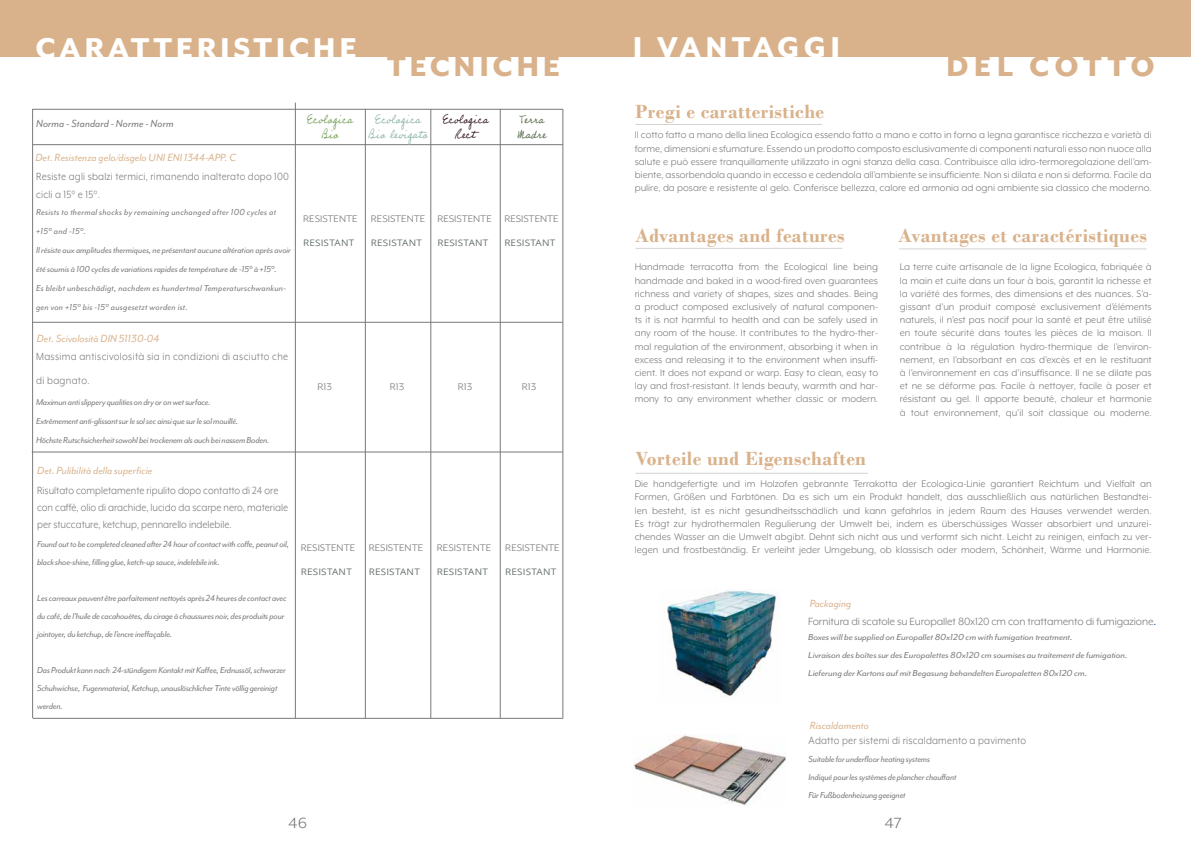
<style>
.page{position:relative;width:1191px;height:842px;background:#fff}
.page>*{position:absolute;margin:0;border:0;box-sizing:border-box;transform-origin:0 0}
.t1{font:800 33px "Mr Eaves Mod OT";letter-spacing:.11em;color:#fff}
.t2{font:800 33px "Mr Eaves Mod OT";letter-spacing:.13em;color:#fff}
.t3{font:800 33px "Mr Eaves Mod OT";letter-spacing:.11em;color:#d9b28b}
.t4{font:800 33px "Mr Eaves Mod OT";letter-spacing:.155em;color:#d9b28b}
.t5{font:700 20px "Bodoni";letter-spacing:.02em;color:#d9b28b}
.t6{font:17px "Mr Eaves Mod OT";color:#797879;scale:1.1 1}
.t7{font:15px/15px "Professor";letter-spacing:.02em;color:#96bcab;text-align:center;scale:.83 1}
.t8{font:15px/15px "Professor";letter-spacing:.02em;color:#3c2328;text-align:center;scale:.83 1}
.t9{font:15px/15px "Professor";letter-spacing:.02em;color:#80a869;text-align:center;scale:.83 1}
.t10{font:15px/15px "Professor";letter-spacing:.02em;color:#5f7255;scale:.83 1}
.t11{font:12px/17px "Mr Eaves XL Mod OT";color:#797879;scale:.91 1}
.t12{font:italic 12px "Mr Eaves Mod OT";color:#d9b28b}
.t13{font:12px/18px "Mr Eaves XL Mod OT";letter-spacing:.02em;color:#797879;scale:.91 1}
.t14{font:12px "Mr Eaves XL Mod OT";color:#797879}
.t15{font:12px/24px "Mr Eaves XL Mod OT";letter-spacing:.03em;color:#797879;scale:.91 1}
.t16{font:italic 12px "Mr Eaves Mod OT";color:#797879}
.t17{font:11px/13.2px "Mr Eaves XL Mod OT";color:#797879;text-align:justify}
.t18{font:11px "Mr Eaves XL Mod OT";color:#797879;scale:1.1 1}
.t19{font:italic 10px/18px "Mr Eaves Mod OT";letter-spacing:-.02em;color:#797879}
.t20{font:italic 10px/19px "Mr Eaves Mod OT";letter-spacing:.02em;color:#797879}
.t21{font:italic 10px/18px "Mr Eaves Mod OT";letter-spacing:-.02em;color:#797879;scale:1.1 1}
.t22{font:9px "Open Sans";letter-spacing:.02em;color:#677270;scale:1.1 1}
.s1{font-family:"Mr Eaves Mod OT";color:#1d5ea2}
</style>
<div class="page">
<div style="left:0;top:0;width:595px;height:57px;background:#d9b28b"></div>
<div style="left:595px;top:0;width:596px;height:57px;background:#d9b28b"></div>
<img style="left:667px;top:590px;width:110px;height:106px">
<img style="left:633px;top:735px;width:153px;height:70px">
<hr style="left:635px;top:124px;width:187px;height:1px;background:#797879">
<hr style="left:635px;top:248px;width:207px;height:1px;background:#797879">
<hr style="left:899px;top:248px;width:247px;height:1px;background:#797879">
<hr style="left:635px;top:473px;width:233px;height:1px;background:#797879">
<hr style="left:562px;top:109px;width:1px;height:608px;background:#79787a">
<hr style="left:32px;top:109px;width:1px;height:609px;background:#79787a">
<hr style="left:295px;top:103px;width:1px;height:615px;background:#797879">
<hr style="left:365px;top:109px;width:1px;height:609px;background:#79787a">
<hr style="left:430px;top:109px;width:1px;height:609px;background:#79787a">
<hr style="left:500px;top:109px;width:1px;height:609px;background:#79787a">
<hr style="left:33px;top:144px;width:530px;height:1px;background:#797879">
<hr style="left:32px;top:322px;width:531px;height:1px;background:#79787a">
<hr style="left:32px;top:452px;width:531px;height:1px;background:#79787a">
<hr style="left:33px;top:718px;width:530px;height:1px;background:#79787a">
<hr style="left:32px;top:109px;width:531px;height:1px;background:#797879">
<h1 class="t1" style="left:35px;top:29px;width:323px">CARATTERISTICHE</h1>
<h1 class="t2" style="left:632px;top:28px;width:209px">I VANTAGGI</h1>
<h1 class="t3" style="left:387px;top:47px;width:175px">TECNICHE</h1>
<h1 class="t4" style="left:946px;top:47px;width:210px">DEL COTTO</h1>
<p class="t16" style="left:36px;top:117px;width:139px">Norma - Standard - Norme - Norm</p>
<p class="t12" style="left:35px;top:151px;width:202px">Det. Resistenza gelo/disgelo UNI ENI 1344-APP. C</p>
<p class="t13" style="left:36px;top:167px;width:279px">Resiste agli sbalzi termici, rimanendo inalterato dopo 100 cicli a 15° e 15°.</p>
<p class="t20" style="left:36px;top:203px;width:256px">Resists to thermal shocks by remaining unchanged after 100 cycles at +15° and -15°.<br>Il résiste aux amplitudes thermiques, ne présentant aucune altération après avoir été soumis à 100 cycles de variations rapides de température de -15° à +15°.<br>Es bleibt unbeschädigt, nachdem es hundertmal Temperaturschwankun&shy;gen von +15° bis -15° ausgesetzt worden ist.</p>
<p class="t12" style="left:37px;top:331px;width:124px">Det. Scivolosità DIN 51130-04</p>
<p class="t15" style="left:36px;top:345px;width:278px">Massima antiscivolosità sia in condizioni di asciutto che di bagnato.</p>
<p class="t19" style="left:36px;top:392px;width:235px;line-height:19px">Maximun anti slippery qualities on dry or on wet surface.<br>Extrêmement anti-glissant sur le sol sec ainsi que sur le sol mouillé.<br>Höchste Rutschsicherheit sowohl bei trockenem als auch bei nassem Boden.</p>
<p class="t12" style="left:37px;top:464px;width:117px">Det. Pulibilità della superficie</p>
<p class="t11" style="left:37px;top:482px;width:277px">Risultato completamente ripulito dopo contatto di 24 ore con caffè, olio di arachide, lucido da scarpe nero, materiale per stuccature, ketchup, pennarello indelebile.</p>
<p class="t19" style="left:37px;top:535px;width:253px">Found out to be completed cleaned after 24 hour of contact with coffe, peanut oil, black shoe-shine, filling glue, ketch-up sauce, indelebile ink.</p>
<p class="t19" style="left:37px;top:589px;width:251px">Les carreaux peuvent être parfaitement nettoyés après 24 heures de contact avec du café, de l’huile de cacahouètes, du cirage à chaussures noir, des produits pour jointoyer, du ketchup, de l’encre ineffaçable.</p>
<p class="t19" style="left:37px;top:661px;width:250px">Das Produkt kann nach 24-stündigem Kontakt mit Kaffee, Erdnussöl, schwarzer<br>Schuhwichse, Fugenmaterial, Ketchup, unauslöschlicher Tinte völlig gereinigt werden.</p>
<h3 class="t9" style="left:307px;top:110px;width:57px">Ecologica<br>Bio</h3>
<h3 class="t7" style="left:368px;top:110px;width:73px">Ecologica<br>Bio levigato</h3>
<h3 class="t8" style="left:442px;top:110px;width:57px">Ecologica<br>Rect</h3>
<h3 class="t10" style="left:517px;top:110px;width:37px">Terra<br>Madre</h3>
<p class="t18" style="left:303px;top:212px;width:51px">RESISTENTE</p>
<p class="t22" style="left:303px;top:236px;width:48px">RESISTANT</p>
<p class="t18" style="left:371px;top:212px;width:51px">RESISTENTE</p>
<p class="t22" style="left:371px;top:236px;width:48px">RESISTANT</p>
<p class="t18" style="left:437px;top:212px;width:51px">RESISTENTE</p>
<p class="t22" style="left:437px;top:236px;width:48px">RESISTANT</p>
<p class="t18" style="left:504px;top:212px;width:51px">RESISTENTE</p>
<p class="t22" style="left:504px;top:236px;width:48px">RESISTANT</p>
<p class="t18" style="left:317px;top:381px;width:15px">R13</p>
<p class="t18" style="left:390px;top:381px;width:15px">R13</p>
<p class="t18" style="left:458px;top:381px;width:15px">R13</p>
<p class="t18" style="left:522px;top:381px;width:15px">R13</p>
<p class="t18" style="left:301px;top:542px;width:51px">RESISTENTE</p>
<p class="t22" style="left:301px;top:566px;width:48px">RESISTANT</p>
<p class="t18" style="left:369px;top:542px;width:51px">RESISTENTE</p>
<p class="t22" style="left:369px;top:566px;width:48px">RESISTANT</p>
<p class="t18" style="left:437px;top:542px;width:51px">RESISTENTE</p>
<p class="t22" style="left:437px;top:566px;width:48px">RESISTANT</p>
<p class="t18" style="left:505px;top:542px;width:51px">RESISTENTE</p>
<p class="t22" style="left:505px;top:566px;width:48px">RESISTANT</p>
<h2 class="t5" style="left:635px;top:100px;width:190px">Pregi e caratteristiche</h2>
<p class="t17" style="left:634px;top:128px;width:518px">Il cotto fatto a mano della linea Ecologica essendo fatto a mano e cotto in forno a legna garantisce ricchezza e varietà di forme, dimensioni e sfumature. Essendo un prodotto composto esclusivamente di componenti naturali esso non nuoce alla salute e può essere tranquillamente utilizzato in ogni stanza della casa. Contribuisce alla idro-termoregolazione dell’am&shy;biente, assorbendola quando in eccesso e cedendola all’ambiente se insufficiente. Non si dilata e non si deforma. Facile da pulire, da posare e resistente al gelo. Conferisce bellezza, calore ed armonia ad ogni ambiente sia classico che moderno.</p>
<h2 class="t5" style="left:635px;top:223px;width:211px">Advantages and features</h2>
<p class="t17" style="left:634px;top:260px;width:245px">Handmade terracotta from the Ecological line being handmade and baked in a wood-fired oven guarantees richness and variety of shapes, sizes and shades. Being a product composed exclusively of natural componen&shy;ts it is not harmful to health and can be safely used in any room of the house. It contributes to the hydro-ther&shy;mal regulation of the environment, absorbing it when in excess and releasing it to the environment when insuffi&shy;cient. It does not expand or warp. Easy to clean, easy to lay and frost-resistant. It lends beauty, warmth and har&shy;mony to any environment whether classic or modern.</p>
<h2 class="t5" style="left:635px;top:447px;width:232px">Vorteile und Eigenschaften</h2>
<h2 class="t5" style="left:898px;top:223px;width:250px">Avantages et caractéristiques</h2>
<p class="t17" style="left:899px;top:260px;width:253px">La terre cuite artisanale de la ligne Ecologica, fabriquée à la main et cuite dans un four à bois, garantit la richesse et la variété des formes, des dimensions et des nuances. S’a&shy;gissant d’un produit composé exclusivement d’éléments naturels, il n’est pas nocif pour la santé et peut être utilisé en toute sécurité dans toutes les pièces de la maison. Il contribue à la régulation hydro-thermique de l’environ&shy;nement, en l’absorbant en cas d’excès et en le restituant à l’environnement en cas d’insuffisance. Il ne se dilate pas et ne se déforme pas. Facile à nettoyer, facile à poser et résistant au gel. Il apporte beauté, chaleur et harmonie à tout environnement, qu’il soit classique ou moderne.</p>
<p class="t17" style="left:634px;top:477px;width:518px">Die handgefertigte und im Holzofen gebrannte Terrakotta der Ecologica-Linie garantiert Reichtum und Vielfalt an Formen, Größen und Farbtönen. Da es sich um ein Produkt handelt, das ausschließlich aus natürlichen Bestandtei&shy;len besteht, ist es nicht gesundheitsschädlich und kann gefahrlos in jedem Raum des Hauses verwendet werden.<br>Es trägt zur hydrothermalen Regulierung der Umwelt bei, indem es überschüssiges Wasser absorbiert und unzurei&shy;chendes Wasser an die Umwelt abgibt. Dehnt sich nicht aus und verformt sich nicht. Leicht zu reinigen, einfach zu ver&shy;legen und frostbeständig. Er verleiht jeder Umgebung, ob klassisch oder modern, Schönheit, Wärme und Harmonie.</p>
<p class="t12" style="left:809px;top:597px;width:43px">Packaging</p>
<p class="t14" style="left:808px;top:614px;width:350px">Fornitura di scatole su Europallet 80x120 cm con trattamento di fumigazione<span class="s1">.</span></p>
<p class="t21" style="left:808px;top:628px;width:292px">Boxes will be supplied on Europallet 80x120 cm with fumigation treatment.<br>Livraison des boîtes sur des Europalettes 80x120 cm soumises au traitement de fumigation.<br>Lieferung der Kartons auf mit Begasung behandelten Europaletten 80x120 cm.</p>
<p class="t12" style="left:809px;top:718px;width:61px">Riscaldamento</p>
<p class="t13" style="left:808px;top:731px;width:241px">Adatto per sistemi di riscaldamento a pavimento</p>
<p class="t19" style="left:808px;top:750px;width:149px">Suitable for underfloor heating systems<br>Indiqué pour les systèmes de plancher chauffant<br>Für Fußbodenheizung geeignet</p>
<h3 class="t6" style="left:288px;top:813px;width:19px">46</h3>
<h3 class="t6" style="left:884px;top:813px;width:17px">47</h3>
</div>
